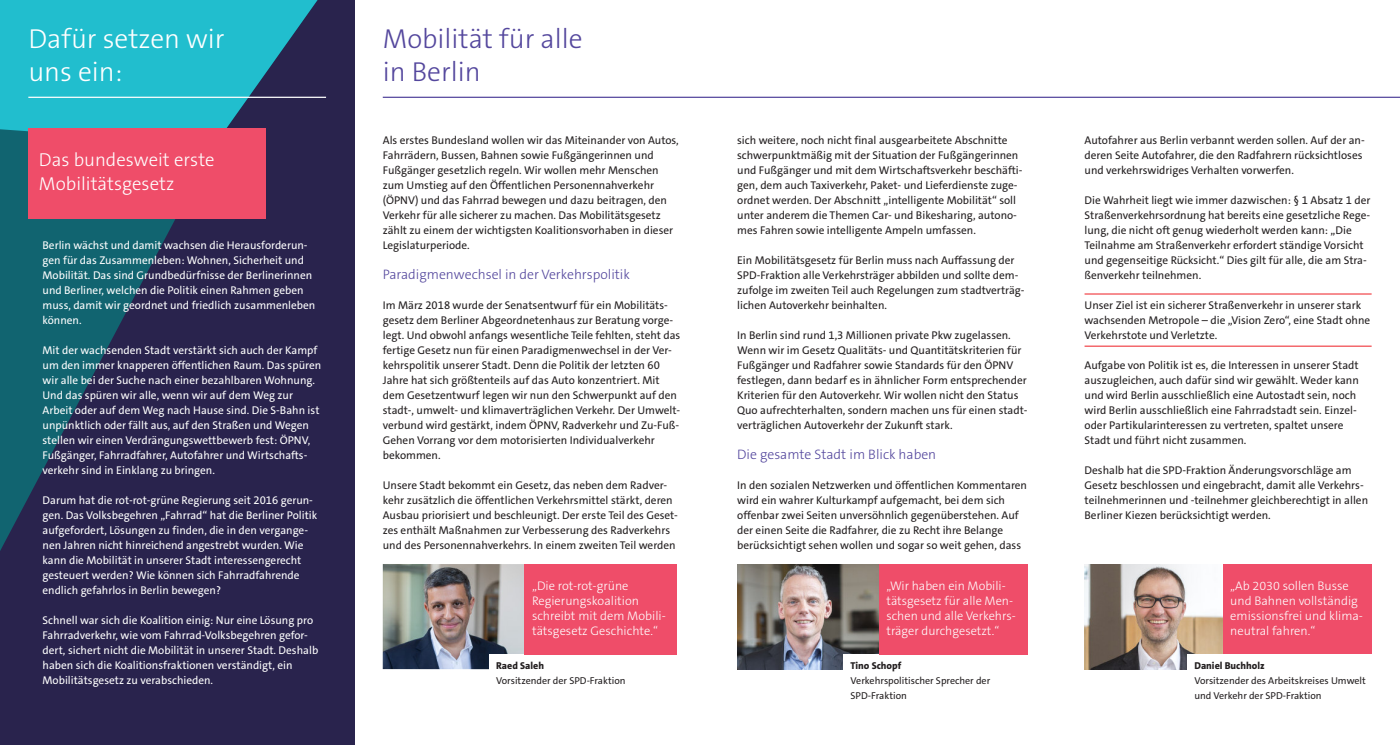
<style>
.page{position:relative;width:1400px;height:745px;background:#fff}
.page>*{position:absolute;margin:0;border:0;box-sizing:border-box;transform-origin:0 0}
.t1{font:300 27.5px/32.5px "The Sans B3";color:#54479d}
.t2{font:300 27.5px/32.5px "The Sans B3";color:#fff}
.t3{font:300 18.75px/23.8px "The Sans B3";color:#fff}
.t4{font:300 13.75px "The Sans B3";color:#54479d}
.t5{font:300 12.5px/15px "The Sans B3";color:#fff}
.t6{font:11.25px/15px "SPD The Sans";color:#231f20}
.t7{font:11.25px/15px "SPD The Sans";color:#fff}
.t8{font:10px/15px "SPD The Sans";color:#231f20}
.t9{font:800 10px "SPD The Sans";color:#231f20}
</style>
<div class="page">
<div style="left:0;top:0;width:354px;height:744px;background:#29234d"></div>
<svg style="left:0;top:144px;width:266px;height:407px"></svg>
<svg style="left:0;top:0;width:325px;height:144px;fill:#21bece"></svg>
<div style="left:28px;top:128px;width:238px;height:90px;background:#ef4d69"></div>
<hr style="left:28px;top:97px;width:298px;height:1px;background:#fff">
<img style="left:383px;top:564px;width:141px;height:104px">
<div style="left:489px;top:653px;width:188px;height:63px;background:#fff"></div>
<img style="left:737px;top:564px;width:142px;height:104px">
<div style="left:843px;top:653px;width:185px;height:63px;background:#fff"></div>
<hr style="left:1084px;top:293px;width:287px;height:1px;background:#ee1d23">
<hr style="left:1084px;top:345px;width:287px;height:1px;background:#ee1d23">
<img style="left:1084px;top:564px;width:138px;height:104px">
<div style="left:1187px;top:653px;width:184px;height:63px;background:#fff"></div>
<div style="left:524px;top:563px;width:153px;height:90px;background:#ef4d69"></div>
<div style="left:1222px;top:563px;width:149px;height:90px;background:#ef4d69"></div>
<div style="left:879px;top:563px;width:149px;height:90px;background:#ef4d69"></div>
<hr style="left:383px;top:97px;width:1017px;height:1px;background:#54479d">
<h1 class="t2" style="left:28px;top:24px;width:198px">Dafür setzen wir uns ein:</h1>
<h1 class="t1" style="left:383px;top:24px;width:201px">Mobilität für alle in Berlin</h1>
<h2 class="t3" style="left:39px;top:148px;width:177px">Das bundesweit erste<br>Mobilitätsgesetz</h2>
<p class="t7" style="left:43px;top:237px;width:274px">Berlin wächst und damit wachsen die Herausforderun&shy;gen für das Zusammenleben: Wohnen, Sicherheit und Mobilität. Das sind Grundbedürfnisse der Berlinerinnen und Berliner, welchen die Politik einen Rahmen geben muss, damit wir geordnet und friedlich zusammenleben können.</p>
<p class="t7" style="left:43px;top:342px;width:280px">Mit der wachsenden Stadt verstärkt sich auch der Kampf um den immer knapperen öffentlichen Raum. Das spüren wir alle bei der Suche nach einer bezahlbaren Wohnung.<br>Und das spüren wir alle, wenn wir auf dem Weg zur Arbeit oder auf dem Weg nach Hause sind. Die S-Bahn ist unpünktlich oder fällt aus, auf den Straßen und Wegen stellen wir einen Verdrängungswettbewerb fest: ÖPNV, Fußgänger, Fahrradfahrer, Autofahrer und Wirtschafts&shy;verkehr sind in Einklang zu bringen.</p>
<p class="t7" style="left:43px;top:492px;width:276px">Darum hat die rot-rot-grüne Regierung seit 2016 gerun&shy;gen. Das Volksbegehren „Fahrrad“ hat die Berliner Politik aufgefordert, Lösungen zu finden, die in den vergange&shy;nen Jahren nicht hinreichend angestrebt wurden. Wie kann die Mobilität in unserer Stadt interessengerecht gesteuert werden? Wie können sich Fahrradfahrende endlich gefahrlos in Berlin bewegen?</p>
<p class="t7" style="left:43px;top:612px;width:277px">Schnell war sich die Koalition einig: Nur eine Lösung pro Fahrradverkehr, wie vom Fahrrad-Volksbegehren gefor&shy;dert, sichert nicht die Mobilität in unserer Stadt. Deshalb haben sich die Koalitionsfraktionen verständigt, ein Mobilitätsgesetz zu verabschieden.</p>
<p class="t6" style="left:383px;top:132px;width:298px">Als erstes Bundesland wollen wir das Miteinander von Autos, Fahrrädern, Bussen, Bahnen sowie Fußgängerinnen und Fußgänger gesetzlich regeln. Wir wollen mehr Menschen zum Umstieg auf den Öffentlichen Personennahverkehr (ÖPNV) und das Fahrrad bewegen und dazu beitragen, den Verkehr für alle sicherer zu machen. Das Mobilitätsgesetz zählt zu einem der wichtigsten Koalitionsvorhaben in dieser Legislaturperiode.</p>
<p class="t4" style="left:383px;top:267px;width:249px">Paradigmenwechsel in der Verkehrspolitik</p>
<p class="t6" style="left:383px;top:297px;width:299px">Im März 2018 wurde der Senatsentwurf für ein Mobilitäts&shy;gesetz dem Berliner Abgeordnetenhaus zur Beratung vorge&shy;legt. Und obwohl anfangs wesentliche Teile fehlten, steht das fertige Gesetz nun für einen Paradigmenwechsel in der Ver&shy;kehrspolitik unserer Stadt. Denn die Politik der letzten 60<br>Jahre hat sich größtenteils auf das Auto konzentriert. Mit dem Gesetzentwurf legen wir nun den Schwerpunkt auf den stadt-, umwelt- und klimaverträglichen Verkehr. Der Umwelt&shy;verbund wird gestärkt, indem ÖPNV, Radverkehr und Zu-Fuß-Gehen Vorrang vor dem motorisierten Individualverkehr bekommen.</p>
<p class="t6" style="left:383px;top:477px;width:297px">Unsere Stadt bekommt ein Gesetz, das neben dem Radver&shy;kehr zusätzlich die öffentlichen Verkehrsmittel stärkt, deren Ausbau priorisiert und beschleunigt. Der erste Teil des Geset&shy;zes enthält Maßnahmen zur Verbesserung des Radverkehrs und des Personennahverkehrs. In einem zweiten Teil werden</p>
<p class="t6" style="left:737px;top:132px;width:287px">sich weitere, noch nicht final ausgearbeitete Abschnitte schwerpunktmäßig mit der Situation der Fußgängerinnen und Fußgänger und mit dem Wirtschaftsverkehr beschäfti&shy;gen, dem auch Taxiverkehr, Paket- und Lieferdienste zuge&shy;ordnet werden. Der Abschnitt „intelligente Mobilität“ soll unter anderem die Themen Car- und Bikesharing, autono&shy;mes Fahren sowie intelligente Ampeln umfassen.</p>
<p class="t6" style="left:737px;top:252px;width:289px">Ein Mobilitätsgesetz für Berlin muss nach Auffassung der SPD-Fraktion alle Verkehrsträger abbilden und sollte dem&shy;zufolge im zweiten Teil auch Regelungen zum stadtverträg&shy;lichen Autoverkehr beinhalten.</p>
<p class="t6" style="left:737px;top:327px;width:292px">In Berlin sind rund 1,3 Millionen private Pkw zugelassen.<br>Wenn wir im Gesetz Qualitäts- und Quantitätskriterien für Fußgänger und Radfahrer sowie Standards für den ÖPNV festlegen, dann bedarf es in ähnlicher Form entsprechender Kriterien für den Autoverkehr. Wir wollen nicht den Status Quo aufrechterhalten, sondern machen uns für einen stadt&shy;verträglichen Autoverkehr der Zukunft stark.</p>
<p class="t4" style="left:737px;top:447px;width:201px">Die gesamte Stadt im Blick haben</p>
<p class="t6" style="left:737px;top:477px;width:291px">In den sozialen Netzwerken und öffentlichen Kommentaren wird ein wahrer Kulturkampf aufgemacht, bei dem sich offenbar zwei Seiten unversöhnlich gegenüberstehen. Auf der einen Seite die Radfahrer, die zu Recht ihre Belange berücksichtigt sehen wollen und sogar so weit gehen, dass</p>
<p class="t6" style="left:1084px;top:132px;width:282px">Autofahrer aus Berlin verbannt werden sollen. Auf der an&shy;deren Seite Autofahrer, die den Radfahrern rücksichtloses und verkehrswidriges Verhalten vorwerfen.</p>
<p class="t6" style="left:1084px;top:192px;width:287px">Die Wahrheit liegt wie immer dazwischen: § 1 Absatz 1 der Straßenverkehrsordnung hat bereits eine gesetzliche Rege&shy;lung, die nicht oft genug wiederholt werden kann: „Die Teilnahme am Straßenverkehr erfordert ständige Vorsicht und gegenseitige Rücksicht.“ Dies gilt für alle, die am Stra&shy;ßenverkehr teilnehmen.</p>
<p class="t6" style="left:1084px;top:297px;width:287px">Unser Ziel ist ein sicherer Straßenverkehr in unserer stark wachsenden Metropole – die „Vision Zero“, eine Stadt ohne<br>Verkehrstote und Verletzte.</p>
<p class="t6" style="left:1084px;top:357px;width:276px">Aufgabe von Politik ist es, die Interessen in unserer Stadt auszugleichen, auch dafür sind wir gewählt. Weder kann und wird Berlin ausschließlich eine Autostadt sein, noch wird Berlin ausschließlich eine Fahrradstadt sein. Einzel&shy;oder Partikularinteressen zu vertreten, spaltet unsere Stadt und führt nicht zusammen.</p>
<p class="t6" style="left:1084px;top:462px;width:285px">Deshalb hat die SPD-Fraktion Änderungsvorschläge am Gesetz beschlossen und eingebracht, damit alle Verkehrs&shy;teilnehmerinnen und -teilnehmer gleichberechtigt in allen Berliner Kiezen berücksichtigt werden.</p>
<p class="t5" style="left:532px;top:578px;width:135px">„Die rot-rot-grüne<br>Regierungskoalition schreibt mit dem Mobili&shy;tätsgesetz Geschichte.“</p>
<p class="t5" style="left:1230px;top:578px;width:134px">„Ab 2030 sollen Busse und Bahnen vollständig emissionsfrei und klima&shy;neutral fahren.“</p>
<p class="t5" style="left:886px;top:578px;width:131px">„Wir haben ein Mobili&shy;tätsgesetz für alle Men&shy;schen und alle Verkehrs&shy;träger durchgesetzt.“</p>
<p class="t9" style="left:496px;top:659px;width:49px">Raed Saleh</p>
<p class="t8" style="left:496px;top:673px;width:131px">Vorsitzender der SPD-Fraktion</p>
<p class="t9" style="left:850px;top:659px;width:52px">Tino Schopf</p>
<p class="t8" style="left:850px;top:673px;width:141px">Verkehrspolitischer Sprecher der<br>SPD-Fraktion</p>
<p class="t9" style="left:1194px;top:659px;width:72px">Daniel Buchholz</p>
<p class="t8" style="left:1194px;top:673px;width:173px">Vorsitzender des Arbeitskreises Umwelt und Verkehr der SPD-Fraktion</p>
</div>
